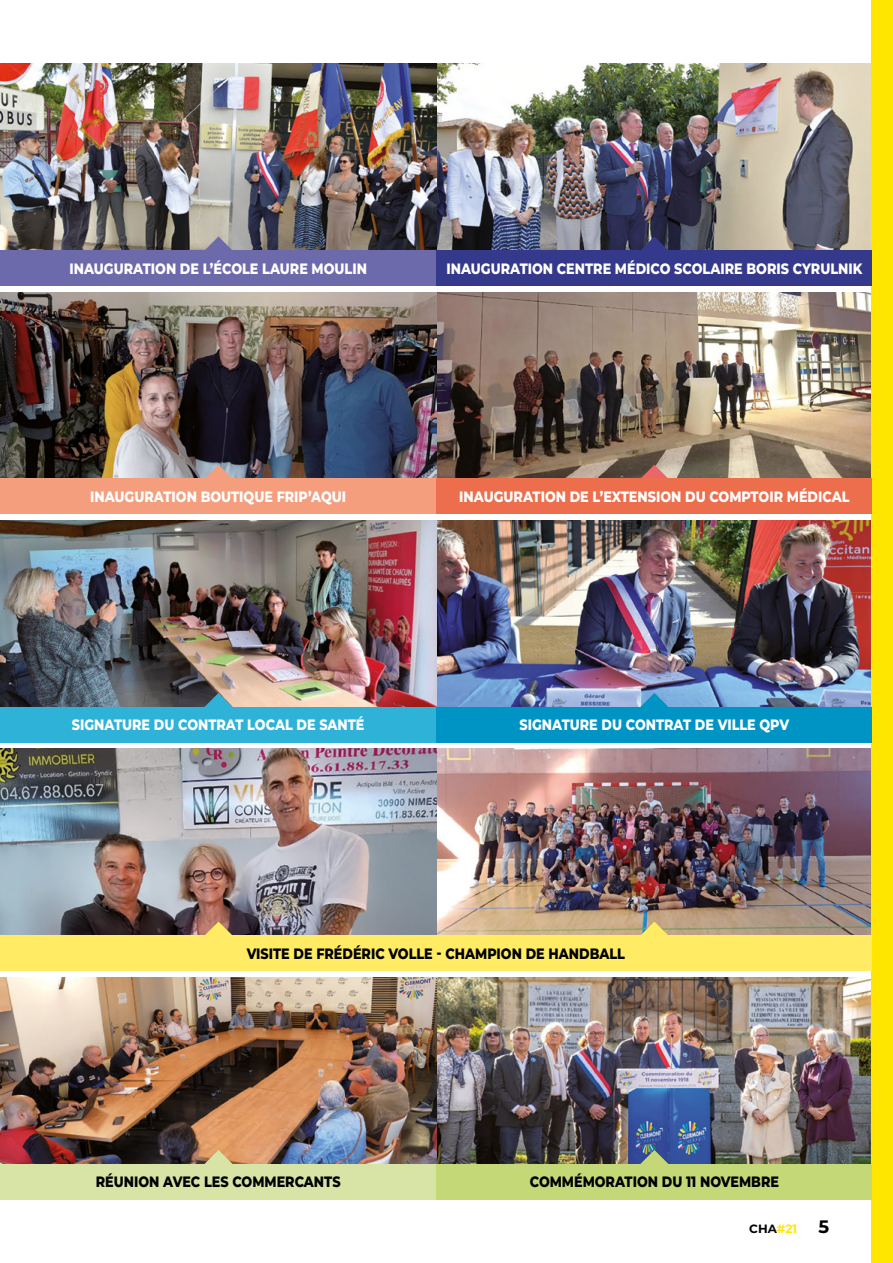
<style>
.page{position:relative;width:893px;height:1263px;background:#fff}
.page>*{position:absolute;margin:0;border:0;box-sizing:border-box;transform-origin:0 0}
.t1{font:800 15px "Montserrat";color:#fff;scale:.85 1}
.t2{font:800 15px "Montserrat";color:#000;scale:.85 1}
.t3{font:700 12px "Montserrat";color:#ffe600}
.s1{color:#000}
.s2{color:#0a0a0a}
.s3{font-size:18px;color:#000}
</style>
<div class="page">
<img style="left:0;top:64px;width:872px;height:187px">
<img style="left:0;top:292px;width:872px;height:187px">
<img style="left:436px;top:520px;width:436px;height:187px">
<img style="left:0;top:977px;width:872px;height:187px">
<img style="left:0;top:749px;width:872px;height:186px">
<svg style="left:640px;top:236px;width:28px;height:15px"></svg>
<svg style="left:640px;top:465px;width:28px;height:14px"></svg>
<svg style="left:640px;top:693px;width:28px;height:14px"></svg>
<svg style="left:640px;top:1150px;width:28px;height:14px"></svg>
<svg style="left:640px;top:921px;width:28px;height:14px"></svg>
<img style="left:0;top:520px;width:436px;height:187px">
<svg style="left:204px;top:236px;width:29px;height:15px"></svg>
<svg style="left:204px;top:465px;width:29px;height:14px"></svg>
<svg style="left:204px;top:693px;width:29px;height:14px"></svg>
<svg style="left:204px;top:1150px;width:29px;height:14px"></svg>
<svg style="left:204px;top:921px;width:29px;height:14px"></svg>
<div style="left:872px;top:0;width:21px;height:1263px;background:#ffe600"></div>
<div style="left:0;top:251px;width:436px;height:35px;background:#6d6aac"></div>
<div style="left:0;top:479px;width:436px;height:35px;background:#f49e7e"></div>
<div style="left:0;top:707px;width:436px;height:35px;background:#2fb2d8"></div>
<div style="left:0;top:1164px;width:436px;height:35px;background:#d7e4a5"></div>
<div style="left:0;top:935px;width:872px;height:36px;background:#ffec64"></div>
<div style="left:436px;top:251px;width:436px;height:35px;background:#35398b"></div>
<div style="left:436px;top:479px;width:436px;height:35px;background:#ed6e4c"></div>
<div style="left:436px;top:707px;width:436px;height:35px;background:#0094c5"></div>
<div style="left:436px;top:1164px;width:436px;height:35px;background:#c5d878"></div>
<p class="t1" style="left:69px;top:258px;width:351px">INAUGURATION DE L’ÉCOLE LAURE MOULIN</p>
<p class="t1" style="left:446px;top:258px;width:491px">INAUGURATION CENTRE MÉDICO SCOLAIRE BORIS CYRULNIK</p>
<p class="t1" style="left:90px;top:486px;width:303px">INAUGURATION BOUTIQUE FRIP’AQUI</p>
<p class="t1" style="left:72px;top:714px;width:346px">SIGNATURE DU CONTRAT LOCAL DE SANTÉ</p>
<p class="t1" style="left:459px;top:486px;width:461px">INAUGURATION DE L’EXTENSION DU COMPTOIR MÉDICAL</p>
<p class="t1" style="left:520px;top:714px;width:319px">SIGNATURE DU CONTRAT DE VILLE QPV</p>
<p class="t2" style="left:247px;top:943px;width:447px">VISITE DE FRÉDÉRIC VOLLE - CHAMPION DE HANDBALL</p>
<p class="t2" style="left:96px;top:1171px;width:289px">RÉUNION AVEC LES COMMERCANTS</p>
<p class="t2" style="left:530px;top:1171px;width:295px">COMMÉMORATION DU 11 NOVEMBRE</p>
<p class="t3" style="left:749px;top:1220px;width:81px"><span class="s1">CH</span><span class="s2">A</span>#21 <span class="s3">5</span></p>
</div>
